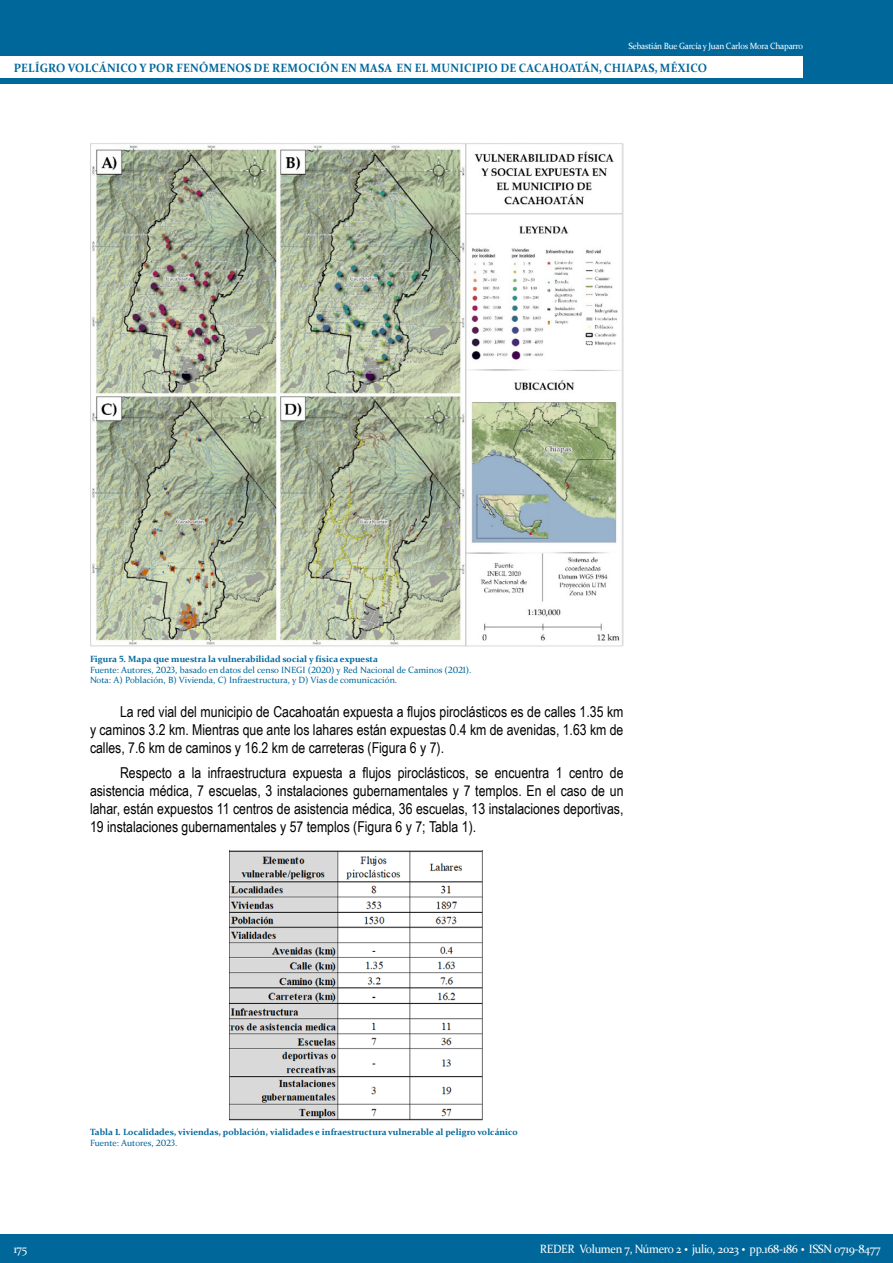
<style>
.page{position:relative;width:893px;height:1263px;background:#fff}
.page>*{position:absolute;margin:0;border:0;box-sizing:border-box;transform-origin:0 0}
.Cuerpo{font:15px/18px "Arial Narrow";color:#000;text-align:justify}
.t1{font:700 12px "Constantia";letter-spacing:.02em;color:#00679b;scale:.95 1}
.t2{font:12px "Constantia";letter-spacing:-.025em;color:#fff;scale:.95 1}
.Pie_de_foto{font:9px "Constantia";color:#00679b}
.Pie_de_foto-2{font:700 9px "Constantia";color:#00679b}
.t3{font:9px "Constantia";letter-spacing:-.025em;color:#fff;scale:.95 1}
.s1{font-weight:700;font-size:18px}
</style>
<div class="page">
<img style="left:90px;top:143px;width:533px;height:504px">
<img style="left:230px;top:850px;width:253px;height:271px">
<div style="left:0;top:0;width:893px;height:84px;background:#00679b"></div>
<div style="left:0;top:56px;width:803px;height:22px;background:#fff"></div>
<div style="left:0;top:1234px;width:893px;height:29px;background:#00679b"></div>
<p class="t3" style="left:629px;top:40px;width:185px">Sebastián Bue García y Juan Carlos Mora Chaparro</p>
<p class="t1" style="left:14px;top:59px;width:731px">PELÍGRO VOLCÁNICO Y POR FENÓMENOS DE REMOCIÓN EN MASA EN EL MUNICIPIO DE CACAHOATÁN, CHIAPAS, MÉXICO</p>
<p class="Pie_de_foto-2" style="left:90px;top:652px;width:289px">Figura 5. Mapa que muestra la vulnerabilidad social y física expuesta</p>
<p class="Pie_de_foto" style="left:90px;top:663px;width:383px">Fuente: Autores, 2023, basado en datos del censo INEGI (2020) y Red Nacional de Caminos (2021).</p>
<p class="Pie_de_foto" style="left:90px;top:674px;width:309px">Nota: A) Población, B) Vivienda, C) Infraestructura, y D) Vías de comunicación.</p>
<p class="Cuerpo" style="left:90px;top:702px;width:535px;text-indent:30px">La red vial del municipio de Cacahoatán expuesta a flujos piroclásticos es de calles 1.35 km y caminos 3.2 km. Mientras que ante los lahares están expuestas 0.4 km de avenidas, 1.63 km de calles, 7.6 km de caminos y 16.2 km de carreteras (Figura 6 y 7).</p>
<p class="Cuerpo" style="left:90px;top:763px;width:535px;text-indent:30px">Respecto a la infraestructura expuesta a flujos piroclásticos, se encuentra 1 centro de asistencia médica, 7 escuelas, 3 instalaciones gubernamentales y 7 templos. En el caso de un lahar, están expuestos 11 centros de asistencia médica, 36 escuelas, 13 instalaciones deportivas, 19 instalaciones gubernamentales y 57 templos (Figura 6 y 7; Tabla 1).</p>
<p class="Pie_de_foto-2" style="left:90px;top:1126px;width:429px">Tabla 1. Localidades, viviendas, población, vialidades e infraestructura vulnerable al peligro volcánico</p>
<p class="Pie_de_foto" style="left:90px;top:1136px;width:89px">Fuente: Autores, 2023.</p>
<p class="t2" style="left:14px;top:1241px;width:16px">175</p>
<p class="t2" style="left:540px;top:1240px;width:360px">REDER Volumen 7, Número 2 <span class="s1">·</span> julio, 2023 <span class="s1">·</span> pp.168-186 <span class="s1">·</span> ISSN 0719-8477</p>
</div>
